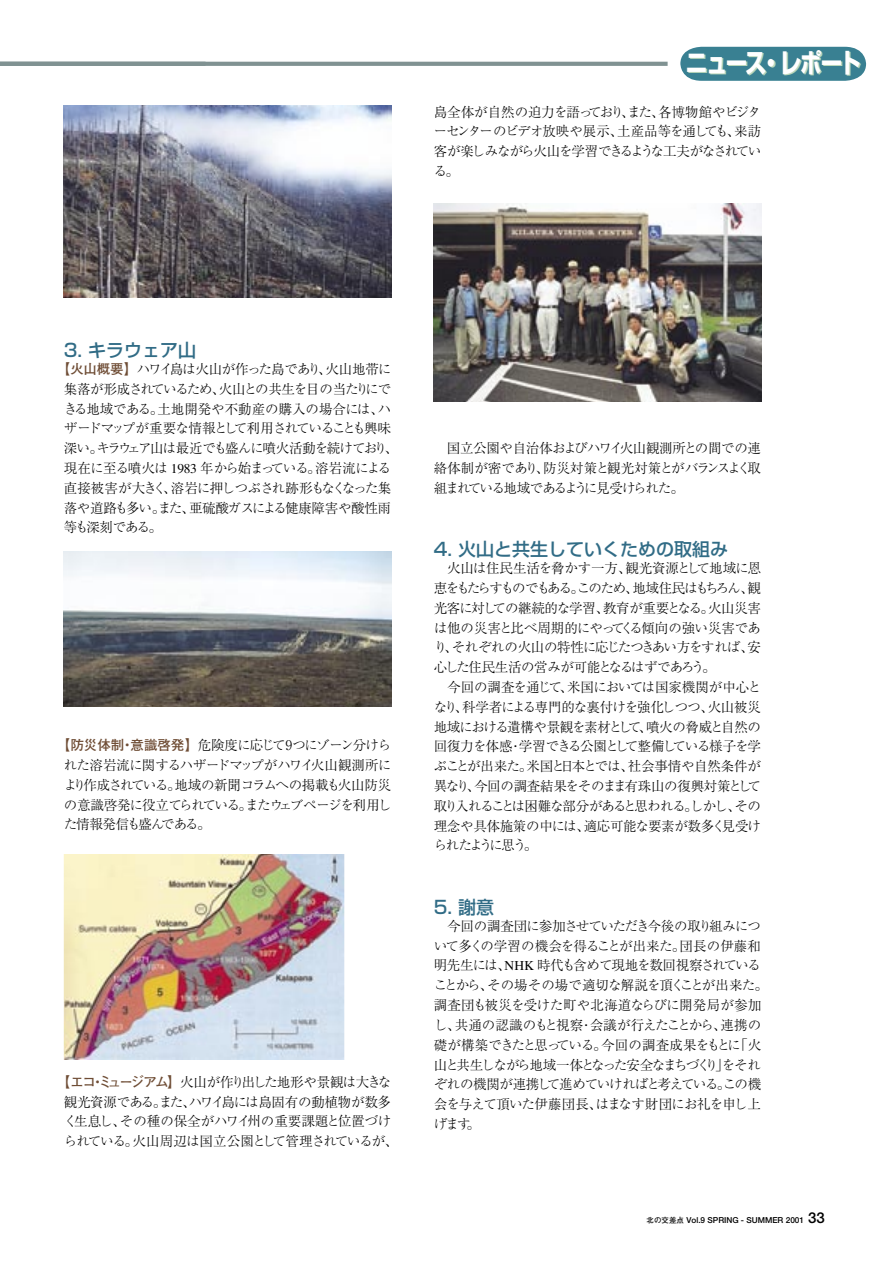
<style>
.page{position:relative;width:893px;height:1263px;background:#fff}
.page>*{position:absolute;margin:0;border:0;box-sizing:border-box;transform-origin:0 0}
.ノーマル{font:700 27px "Shin Go Pro";letter-spacing:-.075em;color:#fff;scale:.8 1}
.t1{font:500 18px "Shin Go Pro";color:#316c86}
.t2{font:300 13.5px/19.8px "Ryumin";letter-spacing:-.065em;color:#000;text-align:justify}
.t3{font:300 13.5px/19.8px "Ryumin";letter-spacing:-.02em;color:#000;text-align:center}
.ノーマル-2{font:700 8.25px "Futo Go B101";color:#000}
.s1{font-family:"Futo Go B101";font-weight:700;color:#6e4c34}
.s2{font-size:7.5px}
.s3{font-size:15px}
</style>
<div class="page">
<svg style="left:0;top:62px;width:668px;height:4px;background:#829494"></svg>
<svg style="left:680px;top:47px;width:186px;height:34px;background:#438697"></svg>
<img style="left:64px;top:105px;width:327px;height:192px">
<img style="left:434px;top:204px;width:327px;height:197px">
<img style="left:64px;top:551px;width:327px;height:156px">
<img style="left:64px;top:854px;width:280px;height:205px">
<p class="ノーマル" style="left:686px;top:41px;width:220px">ニュース・レポート</p>
<p class="t2" style="left:434px;top:103px;width:329px">島全体が自然の迫力を語っており、また、各博物館やビジターセンターのビデオ放映や展示、土産品等を通しても、来訪客が楽しみながら火山を学習できるような工夫がなされている。</p>
<p class="t1" style="left:64px;top:335px;width:134px">3. キラウェア山</p>
<p class="t2" style="left:64px;top:360px;width:336px;text-align:left;text-indent:-7px"><span class="s1">【火山概要】</span>　ハワイ島は火山が作った島であり、火山地帯に集落が形成されているため、火山との共生を目の当たりにできる地域である。土地開発や不動産の購入の場合には、ハザードマップが重要な情報として利用されていることも興味深い。キラウェア山は最近でも盛んに噴火活動を続けており、現在に至る噴火は 1983 年から始まっている。溶岩流による直接被害が大きく、溶岩に押しつぶされ跡形もなくなった集落や道路も多い。また、亜硫酸ガスによる健康障害や酸性雨等も深刻である。</p>
<p class="t2" style="left:64px;top:736px;width:329px;text-indent:-7px"><span class="s1">【防災体制・意識啓発】</span>　危険度に応じて９つにゾーン分けられた溶岩流に関するハザードマップがハワイ火山観測所により作成されている。地域の新聞コラムへの掲載も火山防災の意識啓発に役立てられている。またウェブページを利用した情報発信も盛んである。</p>
<p class="t3" style="left:57px;top:1073px;width:342px"><span class="s1">【エコ・ミュージアム】</span>　火山が作り出した地形や景観は大きな観光資源である。また、ハワイ島には島固有の動植物が数多く生息し、その種の保全がハワイ州の重要課題と位置づけられている。火山周辺は国立公園として管理されているが、</p>
<p class="t2" style="left:434px;top:439px;width:329px">　国立公園や自治体およびハワイ火山観測所との間での連絡体制が密であり、防災対策と観光対策とがバランスよく取組まれている地域であるように見受けられた。</p>
<p class="t1" style="left:434px;top:535px;width:296px">4. 火山と共生していくための取組み</p>
<p class="t2" style="left:434px;top:559px;width:329px">　火山は住民生活を脅かす一方、観光資源として地域に恩恵をもたらすものでもある。このため、地域住民はもちろん、観光客に対しての継続的な学習、教育が重要となる。火山災害は他の災害と比べ周期的にやってくる傾向の強い災害であり、それぞれの火山の特性に応じたつきあい方をすれば、安心した住民生活の営みが可能となるはずであろう。</p>
<p class="t2" style="left:434px;top:678px;width:329px">　今回の調査を通じて、米国においては国家機関が中心となり、科学者による専門的な裏付けを強化しつつ、火山被災地域における遺構や景観を素材として、噴火の脅威と自然の回復力を体感・学習できる公園として整備している様子を学ぶことが出来た。米国と日本とでは、社会事情や自然条件が異なり、今回の調査結果をそのまま有珠山の復興対策として取り入れることは困難な部分があると思われる。しかし、その理念や具体施策の中には、適応可能な要素が数多く見受けられたように思う。</p>
<p class="t1" style="left:434px;top:892px;width:62px">5. 謝意</p>
<p class="t2" style="left:434px;top:917px;width:336px;text-align:left">　今回の調査団に参加させていただき今後の取り組みについて多くの学習の機会を得ることが出来た。団長の伊藤和明先生には、NHK 時代も含めて現地を数回視察されていることから、その場その場で適切な解説を頂くことが出来た。調査団も被災を受けた町や北海道ならびに開発局が参加し、共通の認識のもと視察・会議が行えたことから、連携の礎が構築できたと思っている。今回の調査成果をもとに「火山と共生しながら地域一体となった安全なまちづくり」をそれぞれの機関が連携して進めていければと考えている。この機会を与えて頂いた伊藤団長、はまなす財団にお礼を申し上げます。</p>
<p class="ノーマル-2" style="left:647px;top:1215px;width:180px"><span class="s2">北の交差点</span> Vol.9 SPRING - SUMMER 2001 <span class="s3">33</span></p>
</div>
